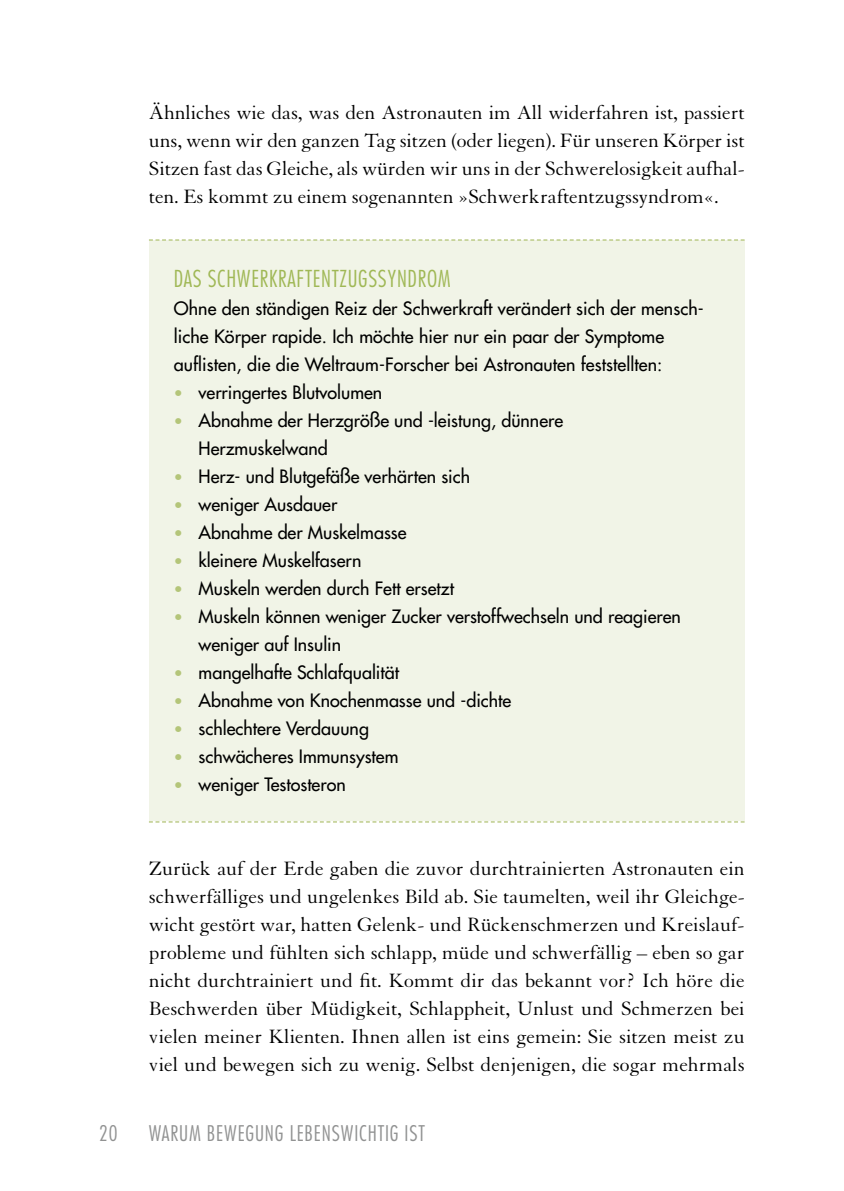
<style>
.page{position:relative;width:844px;height:1191px;background:#fff}
.page>*{position:absolute;margin:0;border:0;box-sizing:border-box;transform-origin:0 0}
.t1{font:300 condensed 22.75px "Futura Std";letter-spacing:.03em;color:#a0b856}
.t2{font:21px/28px "Granjon LT Std";color:#000;text-align:justify}
.t3{font:300 condensed 21px "Futura Std";letter-spacing:.04em;color:#919292}
.t4{font:500 17.85px/28px "Futura Std";color:#000}
.s1{font-size:15.75px;color:#b4c579}
</style>
<div class="page">
<div style="left:149px;top:241px;width:595px;height:580px;background:#f1f4e7"></div>
<svg style="left:149px;top:239px;width:595px;height:2px"></svg>
<svg style="left:149px;top:821px;width:595px;height:1px"></svg>
<p class="t3" style="left:99px;top:1121px;width:20px">20</p>
<p class="t2" style="left:149px;top:99px;width:597px">Ähnliches wie das, was den Astronauten im All widerfahren ist, passiert uns, wenn wir den ganzen Tag sitzen (oder liegen). Für unseren Körper ist Sitzen fast das Gleiche, als würden wir uns in der Schwerelosigkeit aufhal&shy;ten. Es kommt zu einem sogenannten »Schwerkraftentzugssyndrom«.</p>
<p class="t1" style="left:174px;top:265px;width:278px">DAS SCHWERKRAFTENTZUGSSYNDROM</p>
<p class="t4" style="left:174px;top:295px;width:529px">Ohne den ständigen Reiz der Schwerkraft verändert sich der mensch&shy;liche Körper rapide. Ich möchte hier nur ein paar der Symptome auflisten, die die Weltraum-Forscher bei Astronauten feststellten:</p>
<p class="t4" style="left:174px;top:379px;width:210px"><span class="s1">•</span> verringertes Blutvolumen</p>
<p class="t4" style="left:198px;top:407px;width:366px;text-indent:-25px"><span class="s1">•</span> Abnahme der Herzgröße und -leistung, dünnere<br>Herzmuskelwand</p>
<p class="t4" style="left:174px;top:463px;width:298px"><span class="s1">•</span> Herz- und Blutgefäße verhärten sich</p>
<p class="t4" style="left:174px;top:491px;width:165px"><span class="s1">•</span> weniger Ausdauer</p>
<p class="t4" style="left:174px;top:519px;width:234px"><span class="s1">•</span> Abnahme der Muskelmasse</p>
<p class="t4" style="left:174px;top:547px;width:189px"><span class="s1">•</span> kleinere Muskelfasern</p>
<p class="t4" style="left:174px;top:575px;width:282px"><span class="s1">•</span> Muskeln werden durch Fett ersetzt</p>
<p class="t4" style="left:198px;top:603px;width:483px;text-indent:-25px"><span class="s1">•</span> Muskeln können weniger Zucker verstoffwechseln und reagieren weniger auf Insulin</p>
<p class="t4" style="left:174px;top:659px;width:227px"><span class="s1">•</span> mangelhafte Schlafqualität</p>
<p class="t4" style="left:174px;top:687px;width:339px"><span class="s1">•</span> Abnahme von Knochenmasse und -dichte</p>
<p class="t4" style="left:174px;top:715px;width:197px"><span class="s1">•</span> schlechtere Verdauung</p>
<p class="t4" style="left:174px;top:743px;width:226px"><span class="s1">•</span> schwächeres Immunsystem</p>
<p class="t4" style="left:174px;top:771px;width:173px"><span class="s1">•</span> weniger Testosteron</p>
<p class="t2" style="left:149px;top:855px;width:597px">Zurück auf der Erde gaben die zuvor durchtrainierten Astronauten ein schwerfälliges und ungelenkes Bild ab. Sie taumelten, weil ihr Gleichge&shy;wicht gestört war, hatten Gelenk- und Rückenschmerzen und Kreislauf&shy;probleme und fühlten sich schlapp, müde und schwerfällig – eben so gar nicht durchtrainiert und fit. Kommt dir das bekannt vor? Ich höre die Beschwerden über Müdigkeit, Schlappheit, Unlust und Schmerzen bei vielen meiner Klienten. Ihnen allen ist eins gemein: Sie sitzen meist zu viel und bewegen sich zu wenig. Selbst denjenigen, die sogar mehrmals</p>
<p class="t3" style="left:149px;top:1121px;width:277px">WARUM BEWEGUNG LEBENSWICHTIG IST</p>
</div>
